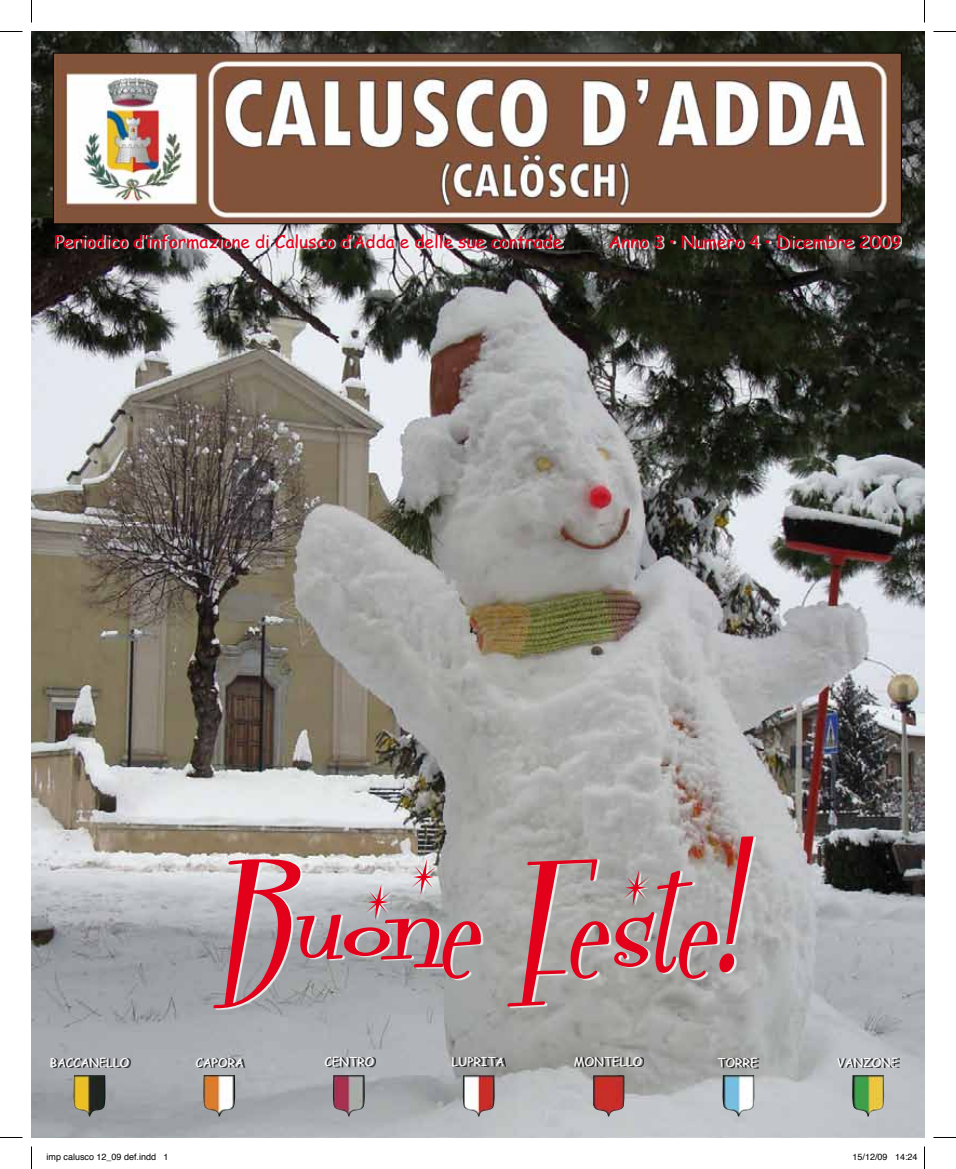
<style>
.page{position:relative;width:956px;height:1169px;background:#fff}
.page>*{position:absolute;margin:0;border:0;box-sizing:border-box;transform-origin:0 0}
.t1{font:italic 153.45px "Fontdinerdotcom Sparkly";color:#e2001a}
.t2{font:17.25px "Comic Sans MS";color:#e2001a}
.t3{font:12px "Comic Sans MS";color:#fff}
.t4{font:9px "Helvetica";color:#000}
</style>
<div class="page">
<img style="left:31px;top:32px;width:893px;height:1105px">
<img style="left:55px;top:55px;width:845px;height:167px">
<div style="left:53px;top:53px;width:849px;height:171px;border:1px solid #000"></div>
<div style="left:57px;top:235px;width:507px;height:15px;background:#fff;opacity:.8"></div>
<div style="left:612px;top:235px;width:290px;height:14px;background:#fff;opacity:.8"></div>
<div style="left:53px;top:1058px;width:78px;height:10px;background:#000;opacity:.8"></div>
<div style="left:198px;top:1058px;width:47px;height:9px;background:#000;opacity:.8"></div>
<div style="left:327px;top:1057px;width:49px;height:10px;background:#000;opacity:.8"></div>
<div style="left:454px;top:1057px;width:52px;height:9px;background:#000;opacity:.8"></div>
<div style="left:577px;top:1057px;width:67px;height:10px;background:#000;opacity:.8"></div>
<div style="left:720px;top:1058px;width:39px;height:10px;background:#000;opacity:.8"></div>
<div style="left:840px;top:1058px;width:60px;height:10px;background:#000;opacity:.8"></div>
<img style="left:73px;top:1075px;width:812px;height:41px">
<div style="left:215px;top:837px;width:541px;height:172px;background:#fff;opacity:.8"></div>
<svg style="left:0;top:31px;width:22px;height:1px"></svg>
<svg style="left:933px;top:31px;width:23px;height:1px"></svg>
<svg style="left:0;top:1137px;width:22px;height:1px"></svg>
<svg style="left:933px;top:1137px;width:23px;height:1px"></svg>
<svg style="left:31px;top:0;width:1px;height:23px"></svg>
<svg style="left:31px;top:1146px;width:1px;height:23px"></svg>
<svg style="left:924px;top:0;width:1px;height:23px"></svg>
<svg style="left:924px;top:1146px;width:1px;height:23px"></svg>
<p class="t2" style="left:54px;top:228px;width:509px">Periodico d’informazione di Calusco d’Adda e delle sue contrade</p>
<p class="t2" style="left:608px;top:229px;width:294px">Anno 3 • Numero 4 • Dicembre 2009</p>
<h1 class="t1" style="left:219px;top:819px;width:557px">B uoneFeste!</h1>
<p class="t3" style="left:50px;top:1053px;width:81px">BACCANELLO</p>
<p class="t3" style="left:196px;top:1053px;width:50px">CAPORA</p>
<p class="t3" style="left:325px;top:1052px;width:51px">CENTRO</p>
<p class="t3" style="left:452px;top:1052px;width:54px">LUPRITA</p>
<p class="t3" style="left:574px;top:1052px;width:70px">MONTELLO</p>
<p class="t3" style="left:717px;top:1053px;width:42px">TORRE</p>
<p class="t3" style="left:837px;top:1053px;width:63px">VANZONE</p>
<p class="t4" style="left:46px;top:1149px;width:124px">imp calusco 12_09 def.indd 1</p>
<p class="t4" style="left:852px;top:1149px;width:67px">15/12/09 14:24</p>
</div>
